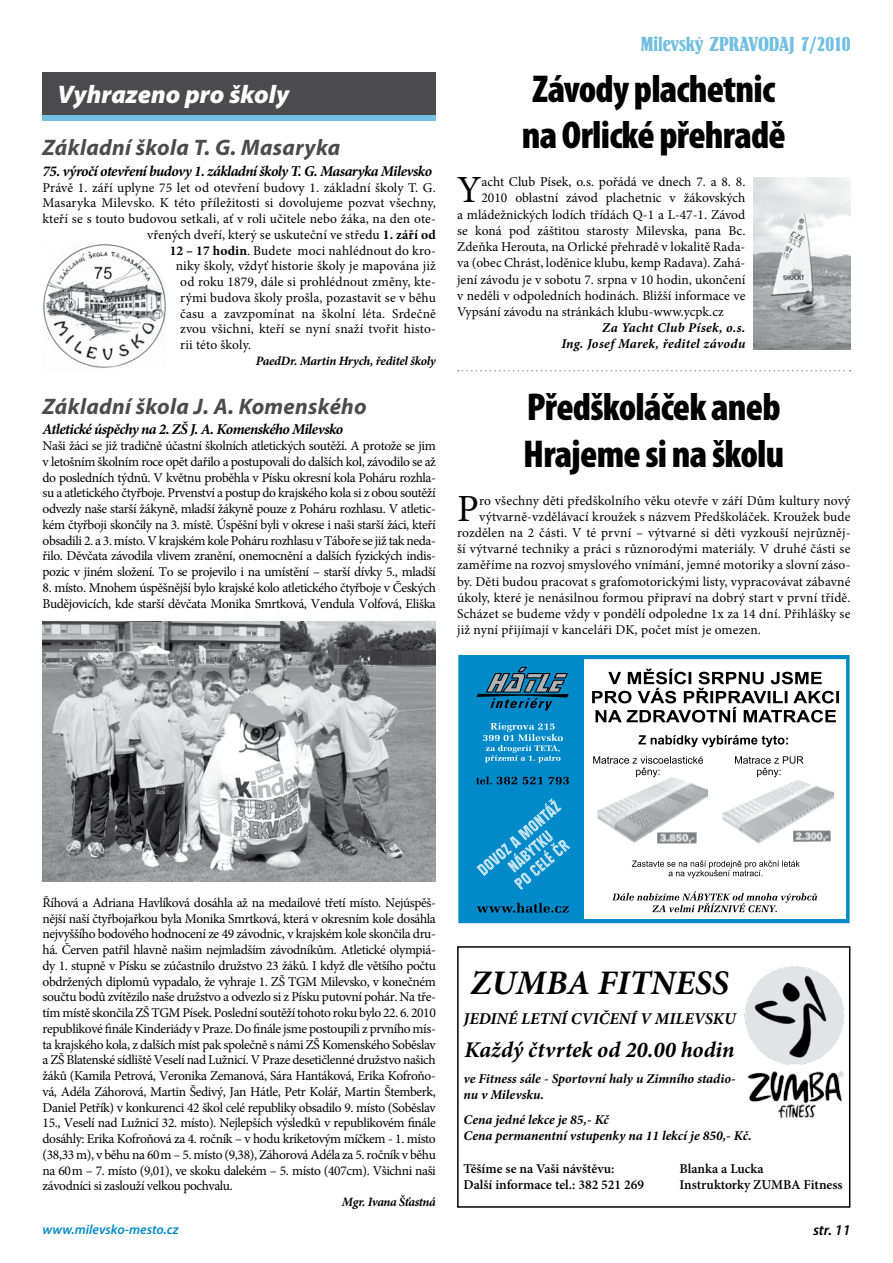
<style>
.page{position:relative;width:893px;height:1263px;background:#fff}
.page>*{position:absolute;margin:0;border:0;box-sizing:border-box;transform-origin:0 0}
.t1{font:900 condensed 39px/46.8px "Myriad Pro";letter-spacing:-.02em;color:#000}
.t2{font:38.4px "Minion Pro";color:#000}
.t3{font:italic 700 34.5px "Minion Pro";color:#000}
.t4{font:italic 900 25.5px "Myriad Pro";color:#fff}
.t5{font:italic 700 22.5px "Myriad Pro";letter-spacing:.015em;color:#4b4b4d}
.t6{font:italic 700 22.5px "Minion Pro";color:#000}
.t7{font:21px "Springfield DEE";color:#73bfe1}
.t8{font:italic 700 16.5px "Minion Pro";color:#000}
.t9{font:italic 700 15px "Minion Pro";letter-spacing:-.04em;color:#000}
.t10{font:italic 600 15px "Myriad Pro";color:#000}
.t11{font:13.5px/15.8px "Minion Pro";letter-spacing:.005em;color:#000;text-align:justify}
.t12{font:13.5px/15.8px "Minion Pro";letter-spacing:-.03em;color:#000}
.t13{font:italic 700 13.5px/16.2px "Minion Pro";color:#000}
.t14{font:600 13.5px "Minion Pro";color:#000}
.t15{font:italic 700 13.5px/16.2px "Minion Pro";letter-spacing:.02em;color:#000;text-align:right}
.t16{font:italic 600 13.5px "Myriad Pro";color:#008ac9}
.t17{font:italic 700 12.75px "Minion Pro";letter-spacing:-.02em;color:#000}
.s1{font-weight:700}
</style>
<div class="page">
<div style="left:457px;top:946px;width:393px;height:262px;border:2px solid #000"></div>
<div style="left:43px;top:78px;width:393px;height:43px;background:#73bfe1"></div>
<div style="left:43px;top:72px;width:393px;height:43px;background:#4b4b4d"></div>
<img style="left:43px;top:244px;width:123px;height:124px">
<img style="left:43px;top:622px;width:393px;height:259px">
<svg style="left:458px;top:370px;width:393px;height:1px"></svg>
<div style="left:460px;top:657px;width:124px;height:264px;background:#008ac9"></div>
<svg style="left:477px;top:798px;width:93px;height:92px"></svg>
<svg style="left:483px;top:723px;width:80px;height:40px"></svg>
<svg style="left:476px;top:776px;width:41px;height:8px"></svg>
<svg style="left:523px;top:777px;width:20px;height:7px"></svg>
<svg style="left:549px;top:777px;width:20px;height:7px"></svg>
<svg style="left:477px;top:903px;width:92px;height:10px"></svg>
<svg style="left:612px;top:891px;width:205px;height:21px"></svg>
<svg style="left:476px;top:666px;width:93px;height:44px"></svg>
<div style="left:458px;top:655px;width:392px;height:268px;border:4px solid #008ac9"></div>
<svg style="left:592px;top:669px;width:247px;height:53px"></svg>
<svg style="left:632px;top:860px;width:168px;height:18px"></svg>
<img style="left:598px;top:778px;width:110px;height:64px">
<img style="left:658px;top:832px;width:38px;height:12px">
<svg style="left:735px;top:756px;width:68px;height:21px"></svg>
<img style="left:722px;top:780px;width:111px;height:64px">
<img style="left:793px;top:830px;width:38px;height:12px">
<svg style="left:593px;top:756px;width:110px;height:21px"></svg>
<svg style="left:638px;top:735px;width:150px;height:12px"></svg>
<img style="left:744px;top:966px;width:100px;height:153px">
<img style="left:754px;top:178px;width:96px;height:172px">
<h3 class="t4" style="left:57px;top:78px;width:233px">Vyhrazeno pro školy</h3>
<h3 class="t5" style="left:43px;top:133px;width:299px">Základní škola T. G. Masaryka</h3>
<p class="t9" style="left:43px;top:160px;width:391px">75. výročí otevření budovy 1. základní školy T. G. Masaryka Milevsko</p>
<p class="t11" style="left:43px;top:179px;width:395px">Právě 1. září uplyne 75 let od otevření budovy 1. základní školy T. G.</p>
<p class="t11" style="left:43px;top:195px;width:395px">Masaryka Milevsko. K této příležitosti si dovolujeme pozvat všechny,</p>
<p class="t11" style="left:43px;top:211px;width:395px">kteří se s touto budovou setkali, ať v roli učitele nebo žáka, na den ote-</p>
<p class="t11" style="left:147px;top:227px;width:290px">vřených dveří, který se uskuteční ve středu <span class="s1">1. září od</span></p>
<p class="t11" style="left:170px;top:242px;width:268px"><span class="s1">12 – 17 hodin</span>. Budete moci nahlédnout do kro-</p>
<p class="t11" style="left:176px;top:258px;width:262px">niky školy, vždyť historie školy je mapována již</p>
<p class="t11" style="left:180px;top:274px;width:257px">od roku 1879, dále si prohlédnout změny, kte-</p>
<p class="t11" style="left:180px;top:290px;width:257px">rými budova školy prošla, pozastavit se v běhu</p>
<p class="t11" style="left:180px;top:305px;width:257px">času a zavzpomínat na školní léta. Srdečně</p>
<p class="t11" style="left:180px;top:321px;width:257px">zvou všichni, kteří se nyní snaží tvořit histo-</p>
<p class="t11" style="left:180px;top:337px;width:72px">rii této školy.</p>
<p class="t17" style="left:256px;top:352px;width:182px">PaedDr. Martin Hrych, ředitel školy</p>
<h3 class="t5" style="left:43px;top:391px;width:326px">Základní škola J. A. Komenského</h3>
<p class="t9" style="left:43px;top:419px;width:302px">Atletické úspěchy na 2. ZŠ J. A. Komenského Milevsko</p>
<p class="t11" style="left:43px;top:438px;width:395px">Naši žáci se již tradičně účastní školních atletických soutěží. A protože se jim v letošním školním roce opět dařilo a postupovali do dalších kol, závodilo se až do posledních týdnů. V květnu proběhla v Písku okresní kola Poháru rozhla&shy;su a atletického čtyřboje. Prvenství a postup do krajského kola si z obou soutěží odvezly naše starší žákyně, mladší žákyně pouze z Poháru rozhlasu. V atletic&shy;kém čtyřboji skončily na 3. místě. Úspěšní byli v okrese i naši starší žáci, kteří obsadili 2. a 3. místo. V krajském kole Poháru rozhlasu v Táboře se již tak neda&shy;řilo. Děvčata závodila vlivem zranění, onemocnění a dalších fyzických indis&shy;pozic v jiném složení. To se projevilo i na umístění – starší dívky 5., mladší</p>
<p class="t12" style="left:43px;top:580px;width:395px">8. místo. Mnohem úspěšnější bylo krajské kolo atletického čtyřboje v Českých<br>Budějovicích, kde starší děvčata Monika Smrtková, Vendula Volfová, Eliška</p>
<h3 class="t7" style="left:641px;top:34px;width:211px">MILEVSKÝ ZPRAVODAJ 7/2010</h3>
<h1 class="t1" style="left:522px;top:64px;width:265px">Závody plachetnic na Orlické přehradě</h1>
<h2 class="t2" style="left:457px;top:164px;width:26px">Y</h2>
<p class="t11" style="left:481px;top:174px;width:265px">acht Club Písek, o.s. pořádá ve dnech 7. a 8. 8.</p>
<p class="t11" style="left:481px;top:190px;width:265px">2010 oblastní závod plachetnic v žákovských</p>
<p class="t11" style="left:457px;top:207px;width:290px">a mládežnických lodích třídách Q-1 a L-47-1. Závod</p>
<p class="t11" style="left:457px;top:223px;width:290px">se koná pod záštitou starosty Milevska, pana Bc.</p>
<p class="t11" style="left:457px;top:239px;width:290px">Zdeňka Herouta, na Orlické přehradě v lokalitě Rada-</p>
<p class="t11" style="left:457px;top:255px;width:290px">va (obec Chrást, loděnice klubu, kemp Radava). Zahá-</p>
<p class="t11" style="left:457px;top:271px;width:290px">jení závodu je v sobotu 7. srpna v 10 hodin, ukončení</p>
<p class="t11" style="left:457px;top:288px;width:290px">v neděli v odpoledních hodinách. Bližší informace ve</p>
<p class="t11" style="left:457px;top:304px;width:268px">Vypsání závodu na stránkách klubu-www.ycpk.cz</p>
<p class="t15" style="left:561px;top:319px;width:186px">Za Yacht Club Písek, o.s.<br>Ing. Josef Marek, ředitel závodu</p>
<h1 class="t1" style="left:523px;top:382px;width:263px">Předškoláček aneb<br>Hrajeme si na školu</h1>
<h2 class="t2" style="left:457px;top:483px;width:23px">P</h2>
<p class="t11" style="left:479px;top:492px;width:373px">ro všechny děti předškolního věku otevře v září Dům kultury nový</p>
<p class="t11" style="left:479px;top:509px;width:373px">výtvarně-vzdělávací kroužek s názvem Předškoláček. Kroužek bude</p>
<p class="t11" style="left:457px;top:525px;width:395px">rozdělen na 2 části. V té první – výtvarné si děti vyzkouší nejrůzněj-</p>
<p class="t11" style="left:457px;top:541px;width:395px">ší výtvarné techniky a práci s různorodými materiály. V druhé části se</p>
<p class="t11" style="left:457px;top:557px;width:395px">zaměříme na rozvoj smyslového vnímání, jemné motoriky a slovní záso-</p>
<p class="t11" style="left:457px;top:573px;width:395px">by. Děti budou pracovat s grafomotorickými listy, vypracovávat zábavné</p>
<p class="t11" style="left:457px;top:590px;width:395px">úkoly, které je nenásilnou formou připraví na dobrý start v první třídě.</p>
<p class="t11" style="left:457px;top:606px;width:395px">Scházet se budeme vždy v pondělí odpoledne 1x za 14 dní. Přihlášky se</p>
<p class="t11" style="left:457px;top:622px;width:305px">již nyní přijímají v kanceláři DK, počet míst je omezen.</p>
<p class="t11" style="left:43px;top:895px;width:395px">Říhová a Adriana Havlíková dosáhla až na medailové třetí místo. Nejúspěš&shy;nější naší čtyřbojařkou byla Monika Smrtková, která v okresním kole dosáhla nejvyššího bodového hodnocení ze 49 závodnic, v krajském kole skončila dru&shy;há. Červen patřil hlavně našim nejmladším závodníkům. Atletické olympiá&shy;dy 1. stupně v Písku se zúčastnilo družstvo 23 žáků. I když dle většího počtu obdržených diplomů vypadalo, že vyhraje 1. ZŠ TGM Milevsko, v konečném součtu bodů zvítězilo naše družstvo a odvezlo si z Písku putovní pohár. Na tře&shy;tím místě skončila ZŠ TGM Písek. Poslední soutěží tohoto roku bylo 22. 6. 2010 republikové finále Kinderiády v Praze. Do finále jsme postoupili z prvního mís&shy;ta krajského kola, z dalších míst pak společně s námi ZŠ Komenského Soběslav a ZŠ Blatenské sídliště Veselí nad Lužnicí. V Praze desetičlenné družstvo našich žáků (Kamila Petrová, Veronika Zemanová, Sára Hantáková, Erika Kofroňo&shy;vá, Adéla Záhorová, Martin Šedivý, Jan Hátle, Petr Kolář, Martin Štemberk, Daniel Petřík) v konkurenci 42 škol celé republiky obsadilo 9. místo (Soběslav 15., Veselí nad Lužnicí 32. místo). Nejlepších výsledků v republikovém finále dosáhly: Erika Kofroňová za 4. ročník – v hodu kriketovým míčkem - 1. místo (38,33 m), v běhu na 60m – 5. místo (9,38), Záhorová Adéla za 5. ročník v běhu na 60m – 7. místo (9,01), ve skoku dalekém – 5. místo (407cm). Všichni naši závodníci si zaslouží velkou pochvalu.</p>
<p class="t17" style="left:342px;top:1193px;width:96px">Mgr. Ivana Šťastná</p>
<h3 class="t3" style="left:471px;top:958px;width:259px">ZUMBA FITNESS</h3>
<p class="t8" style="left:463px;top:1007px;width:274px">JEDINÉ LETNÍ CVIČENÍ V MILEVSKU</p>
<h3 class="t6" style="left:465px;top:1034px;width:271px">Každý čtvrtek od 20.00 hodin</h3>
<p class="t13" style="left:463px;top:1070px;width:274px">ve Fitness sále - Sportovní haly u Zimního stadio&shy;nu v Milevsku.</p>
<p class="t13" style="left:463px;top:1112px;width:290px">Cena jedné lekce je 85,- Kč<br>Cena permanentní vstupenky na 11 lekcí je 850,- Kč.</p>
<p class="t14" style="left:463px;top:1160px;width:153px">Těšíme se na Vaši návštěvu:</p>
<p class="t14" style="left:679px;top:1160px;width:86px">Blanka a Lucka</p>
<p class="t14" style="left:463px;top:1177px;width:182px">Další informace tel.: 382 521 269</p>
<p class="t14" style="left:679px;top:1177px;width:164px">Instruktorky ZUMBA Fitness</p>
<p class="t16" style="left:43px;top:1221px;width:138px">www.milevsko-mesto.cz</p>
<p class="t10" style="left:813px;top:1220px;width:39px">str. 11</p>
</div>
